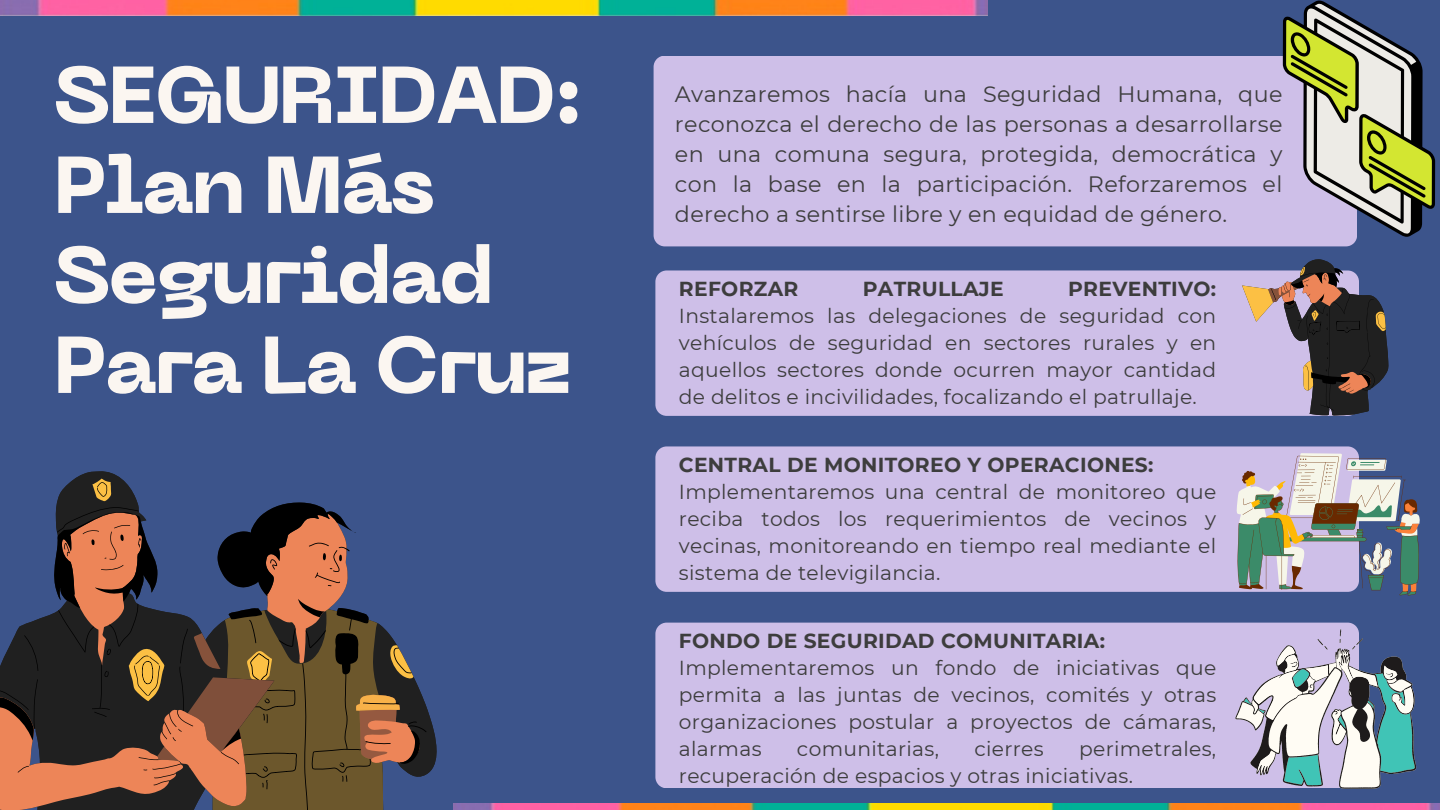
<style>
.page{position:relative;width:1440px;height:810px;background:#3c548b}
.page>*{position:absolute;margin:0;border:0;box-sizing:border-box;transform-origin:0 0}
.t1{font:800 80px/90px "PP Neue Machina";letter-spacing:-.025em;color:#fbf6f1}
.t2{font:22.2px/30px "Montserrat";letter-spacing:.015em;color:#3d3d3d;text-align:justify}
.t3{font:20.2px/27px "Montserrat";letter-spacing:.015em;color:#3d3d3d;text-align:justify}
.t4{font:700 20.2px "Montserrat";letter-spacing:.015em;color:#3d3d3d}
.s1{font-weight:700}
</style>
<div class="page">
<svg style="left:427px;top:708px;width:10px;height:66px"></svg>
<svg style="left:414px;top:678px;width:13px;height:99px"></svg>
<svg style="left:0;top:785px;width:92px;height:25px;fill:#ed8558"></svg>
<svg style="left:92px;top:479px;width:322px;height:331px"></svg>
<svg style="left:0;top:482px;width:241px;height:303px"></svg>
<div style="left:654px;top:56px;width:703px;height:190px;background:#cebfe8"></div>
<svg style="left:1283px;top:0;width:152px;height:237px"></svg>
<div style="left:655px;top:270px;width:587px;height:146px;background:#cebfe8"></div>
<svg style="left:1242px;top:259px;width:147px;height:157px"></svg>
<div style="left:655px;top:446px;width:703px;height:146px;background:#cebfe8"></div>
<svg style="left:1236px;top:453px;width:184px;height:142px"></svg>
<div style="left:655px;top:623px;width:703px;height:165px;background:#cebfe8"></div>
<svg style="left:1235px;top:629px;width:181px;height:160px"></svg>
<img style="left:0;top:0;width:988px;height:15px">
<img style="left:454px;top:803px;width:986px;height:7px">
<h1 class="t1" style="left:54px;top:58px;width:531px">SEGURIDAD:<br>Plan Más<br>Seguridad<br>Para La Cruz</h1>
<p class="t2" style="left:675px;top:79px;width:609px">Avanzaremos hacía una Seguridad Humana, que reconozca el derecho de las personas a desarrollarse en una comuna segura, protegida, democrática y con la base en la participación. Reforzaremos el derecho a sentirse libre y en equidad de género.</p>
<p class="t3" style="left:679px;top:275px;width:539px;text-indent:389px"><span class="s1">PREVENTIVO:<br></span>Instalaremos las delegaciones de seguridad con vehículos de seguridad en sectores rurales y en aquellos sectores donde ocurren mayor cantidad de delitos e incivilidades, focalizando el patrullaje.</p>
<p class="t4" style="left:679px;top:276px;width:121px">REFORZAR</p>
<p class="t4" style="left:863px;top:276px;width:142px">PATRULLAJE</p>
<p class="t4" style="left:679px;top:452px;width:476px">CENTRAL DE MONITOREO Y OPERACIONES:</p>
<p class="t3" style="left:679px;top:478px;width:539px">Implementaremos una central de monitoreo que reciba todos los requerimientos de vecinos y vecinas, monitoreando en tiempo real mediante el sistema de televigilancia.</p>
<p class="t4" style="left:679px;top:629px;width:428px">FONDO DE SEGURIDAD COMUNITARIA:</p>
<p class="t3" style="left:679px;top:654px;width:539px">Implementaremos un fondo de iniciativas que permita a las juntas de vecinos, comités y otras organizaciones postular a proyectos de cámaras, alarmas</p>
<p class="t3" style="left:679px;top:735px;width:539px;text-indent:400px">perimetrales, recuperación de espacios y otras iniciativas.</p>
<p class="t3" style="left:797px;top:735px;width:143px">comunitarias,</p>
<p class="t3" style="left:974px;top:735px;width:71px">cierres</p>
</div>
